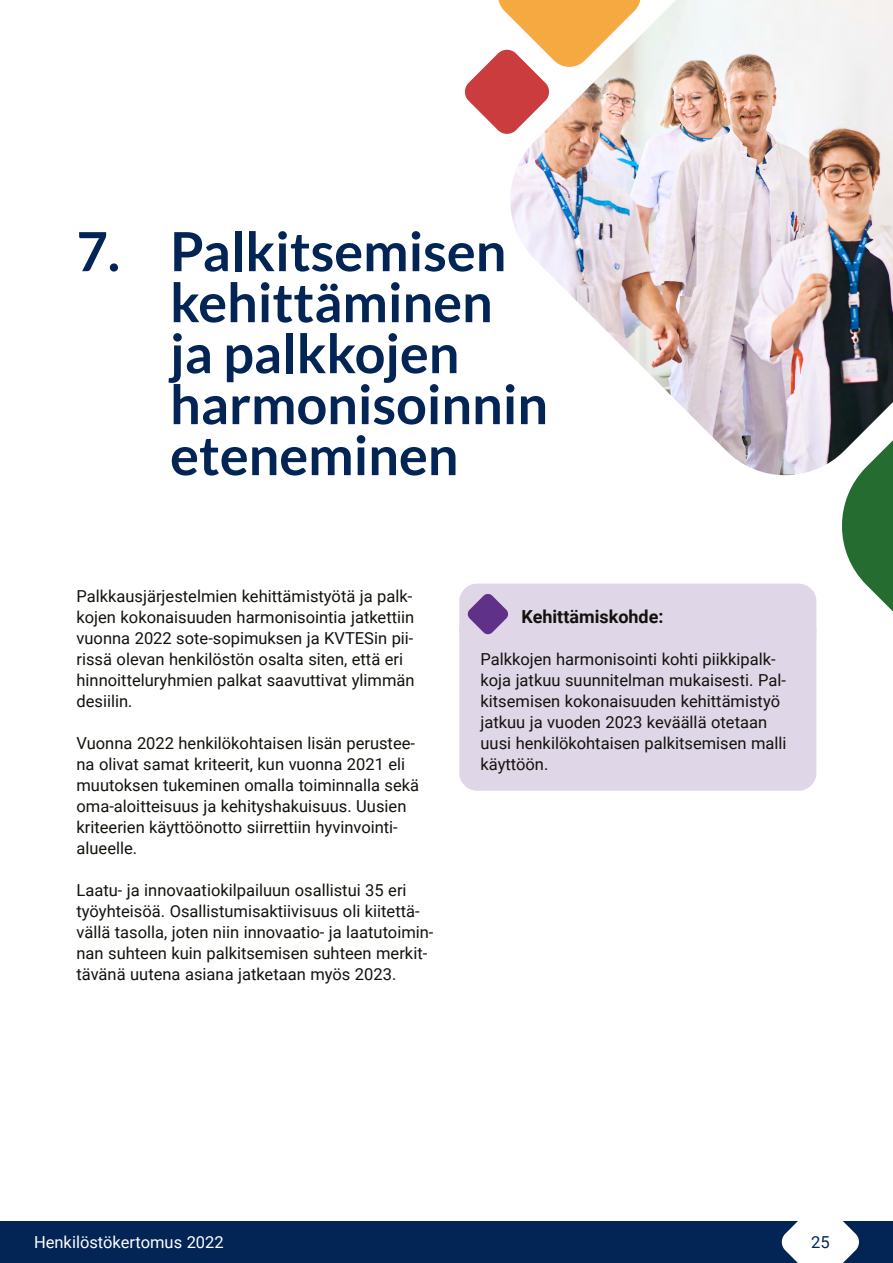
<style>
.page{position:relative;width:893px;height:1263px;background:#fff}
.page>*{position:absolute;margin:0;border:0;box-sizing:border-box;transform-origin:0 0}
.Otsikko_1_H2{font:700 54px/51px "Lato";color:#032556}
.Kehittämiskohde-otsi{font:700 18px "Roboto";color:#12120d}
.Leipäteksti{font:16.5px/21px "Roboto";color:#12120d}
.Kehittämiskohde-leip{font:16.5px/21px "Roboto";color:#12120d}
.t1{font:16.5px "Roboto";color:#fff}
.t2{font:16.5px "Roboto";color:#032556}
</style>
<div class="page">
<div style="left:0;top:1221px;width:893px;height:42px;background:#032556"></div>
<svg style="left:781px;top:1221px;width:78px;height:42px"></svg>
<svg style="left:465px;top:0;width:44px;height:134px"></svg>
<svg style="left:842px;top:477px;width:51px;height:135px"></svg>
<img style="left:509px;top:0;width:384px;height:477px">
<div style="left:459px;top:584px;width:357px;height:64px;background:#dfd6e7;border-radius:18px"></div>
<div style="left:459px;top:614px;width:357px;height:177px;background:#dfd6e7;border-radius:18px"></div>
<svg style="left:467px;top:594px;width:41px;height:41px"></svg>
<h2 class="Otsikko_1_H2" style="left:170px;top:225px;width:379px;text-indent:-94px">7. Palkitsemisen kehittäminen ja palkkojen harmonisoinnin eteneminen</h2>
<p class="Leipäteksti" style="left:77px;top:585px;width:339px">Palkkausjärjestelmien kehittämistyötä ja palk&shy;kojen kokonaisuuden harmonisointia jatkettiin vuonna 2022 sote-sopimuksen ja KVTESin pii&shy;rissä olevan henkilöstön osalta siten, että eri hinnoitteluryhmien palkat saavuttivat ylimmän desiilin.</p>
<p class="Leipäteksti" style="left:77px;top:732px;width:344px">Vuonna 2022 henkilökohtaisen lisän perustee&shy;na olivat samat kriteerit, kun vuonna 2021 eli muutoksen tukeminen omalla toiminnalla sekä oma-aloitteisuus ja kehityshakuisuus. Uusien kriteerien käyttöönotto siirrettiin hyvinvointi&shy;alueelle.</p>
<p class="Leipäteksti" style="left:77px;top:879px;width:358px">Laatu- ja innovaatiokilpailuun osallistui 35 eri työyhteisöä. Osallistumisaktiivisuus oli kiitettä&shy;vällä tasolla, joten niin innovaatio- ja laatutoimin&shy;nan suhteen kuin palkitsemisen suhteen merkit&shy;tävänä uutena asiana jatketaan myös 2023.</p>
<p class="Kehittämiskohde-otsi" style="left:521px;top:604px;width:144px">Kehittämiskohde:</p>
<p class="Kehittämiskohde-leip" style="left:480px;top:648px;width:308px">Palkkojen harmonisointi kohti piikkipalk&shy;koja jatkuu suunnitelman mukaisesti. Pal&shy;kitsemisen kokonaisuuden kehittämistyö jatkuu ja vuoden 2023 keväällä otetaan uusi henkilökohtaisen palkitsemisen malli käyttöön.</p>
<p class="t1" style="left:34px;top:1231px;width:191px">Henkilöstökertomus 2022</p>
<p class="t2" style="left:811px;top:1231px;width:20px">25</p>
</div>
